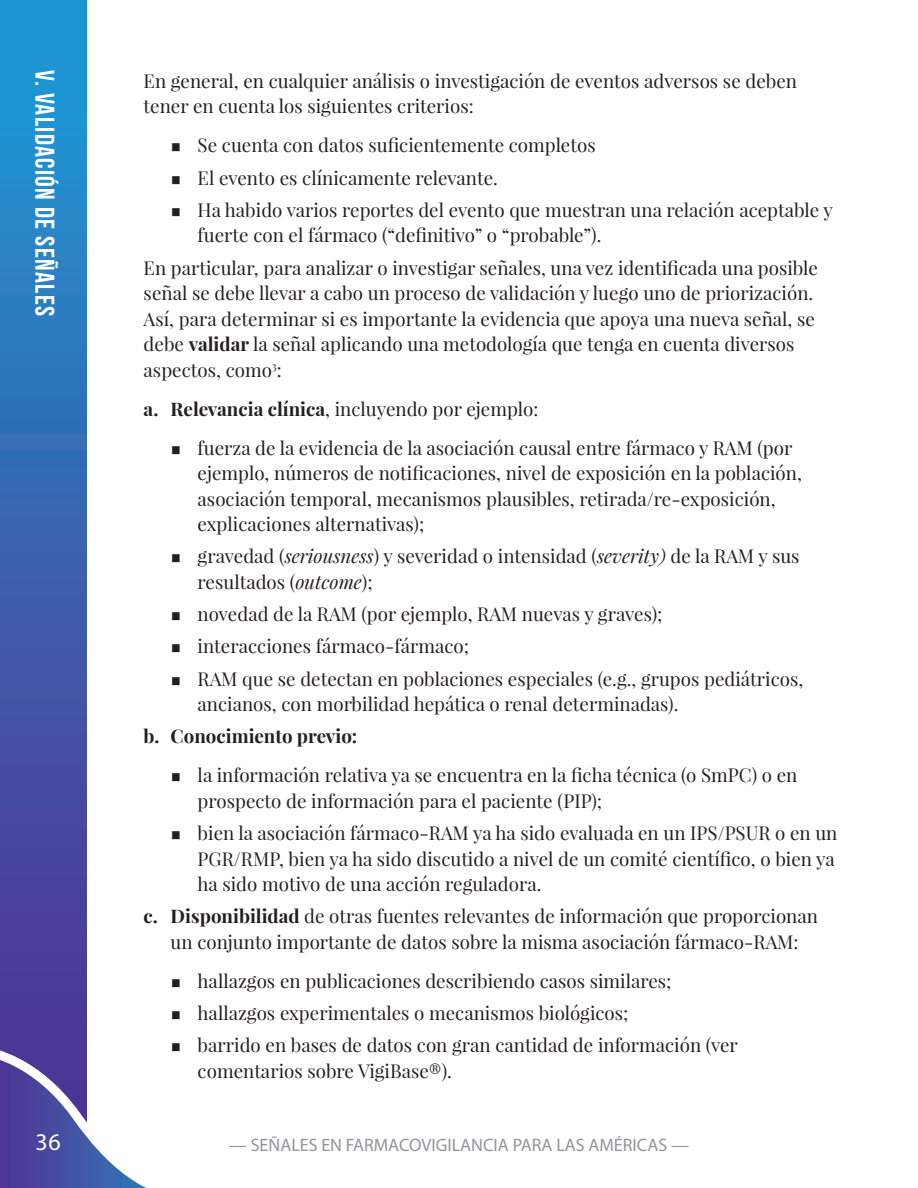
<style>
.page{position:relative;width:918px;height:1188px;background:#fff}
.page>*{position:absolute;margin:0;border:0;box-sizing:border-box;transform-origin:0 0}
.t1{font:700 27px "Bebas Neue";letter-spacing:.05em;color:#fff}
.t2{font:24px "Myriad Pro";color:#fff}
.BODY_TEXT{font:18.75px/25.5px "Playfair Display";color:#231f20}
.t3{font:700 18.75px "Playfair Display";color:#231f20}
.t4{font:18px "Myriad Pro";color:#939598}
.s1{font-weight:700}
.s2{font-style:italic}
</style>
<div class="page">
<div style="left:0;top:0;width:86px;height:1151px;background:linear-gradient(to bottom,#1c9cd6,#572888)"></div>
<svg style="left:0;top:1041px;width:146px;height:147px"></svg>
<h1 class="t1" style="left:60px;top:70px;width:247px;rotate:90deg">V. Validación de señales</h1>
<p class="BODY_TEXT" style="left:144px;top:68px;width:655px">En general, en cualquier análisis o investigación de eventos adversos se deben tener en cuenta los siguientes criterios:</p>
<p class="BODY_TEXT" style="left:171px;top:132px;width:427px">■ Se cuenta con datos suficientemente completos</p>
<p class="BODY_TEXT" style="left:171px;top:165px;width:329px">■ El evento es clínicamente relevante.</p>
<p class="BODY_TEXT" style="left:198px;top:197px;width:637px;text-indent:-27px">■ Ha habido varios reportes del evento que muestran una relación aceptable y fuerte con el fármaco (“definitivo” o “probable”).</p>
<p class="BODY_TEXT" style="left:144px;top:255px;width:676px">En particular, para analizar o investigar señales, una vez identificada una posible señal se debe llevar a cabo un proceso de validación y luego uno de priorización.<br>Así, para determinar si es importante la evidencia que apoya una nueva señal, se debe <span class="s1">validar</span> la señal aplicando una metodología que tenga en cuenta diversos aspectos, como<sup>3</sup>:</p>
<p class="BODY_TEXT" style="left:144px;top:396px;width:396px"><span class="s1">a. Relevancia clínica</span>, incluyendo por ejemplo:</p>
<p class="BODY_TEXT" style="left:198px;top:435px;width:606px;text-indent:-27px">■ fuerza de la evidencia de la asociación causal entre fármaco y RAM (por ejemplo, números de notificaciones, nivel de exposición en la población, asociación temporal, mecanismos plausibles, retirada/re-exposición, explicaciones alternativas);</p>
<p class="BODY_TEXT" style="left:198px;top:543px;width:603px;text-indent:-27px">■ gravedad (<span class="s2">seriousness</span>) y severidad o intensidad (<span class="s2">severity)</span> de la RAM y sus resultados (<span class="s2">outcome</span>);</p>
<p class="BODY_TEXT" style="left:171px;top:601px;width:493px">■ novedad de la RAM (por ejemplo, RAM nuevas y graves);</p>
<p class="BODY_TEXT" style="left:171px;top:633px;width:300px">■ interacciones fármaco-fármaco;</p>
<p class="BODY_TEXT" style="left:198px;top:666px;width:607px;text-indent:-27px">■ RAM que se detectan en poblaciones especiales (e.g., grupos pediátricos, ancianos, con morbilidad hepática o renal determinadas).</p>
<p class="t3" style="left:144px;top:724px;width:215px">b. Conocimiento previo:</p>
<p class="BODY_TEXT" style="left:198px;top:762px;width:601px;text-indent:-27px">■ la información relativa ya se encuentra en la ficha técnica (o SmPC) o en prospecto de información para el paciente (PIP);</p>
<p class="BODY_TEXT" style="left:198px;top:820px;width:641px;text-indent:-27px">■ bien la asociación fármaco-RAM ya ha sido evaluada en un IPS/PSUR o en un<br>PGR/RMP, bien ya ha sido discutido a nivel de un comité científico, o bien ya ha sido motivo de una acción reguladora.</p>
<p class="BODY_TEXT" style="left:144px;top:903px;width:676px;text-align:center"><span class="s1">c. Disponibilidad</span> de otras fuentes relevantes de información que proporcionan un conjunto importante de datos sobre la misma asociación fármaco-RAM:</p>
<p class="BODY_TEXT" style="left:171px;top:968px;width:502px">■ hallazgos en publicaciones describiendo casos similares;</p>
<p class="BODY_TEXT" style="left:171px;top:1000px;width:459px">■ hallazgos experimentales o mecanismos biológicos;</p>
<p class="BODY_TEXT" style="left:198px;top:1032px;width:542px;text-indent:-27px">■ barrido en bases de datos con gran cantidad de información (ver comentarios sobre VigiBase®).</p>
<p class="t2" style="left:36px;top:1127px;width:27px">36</p>
<p class="t4" style="left:229px;top:1134px;width:462px">— SEÑALES EN FARMACOVIGILANCIA PARA LAS AMÉRICAS —</p>
</div>
